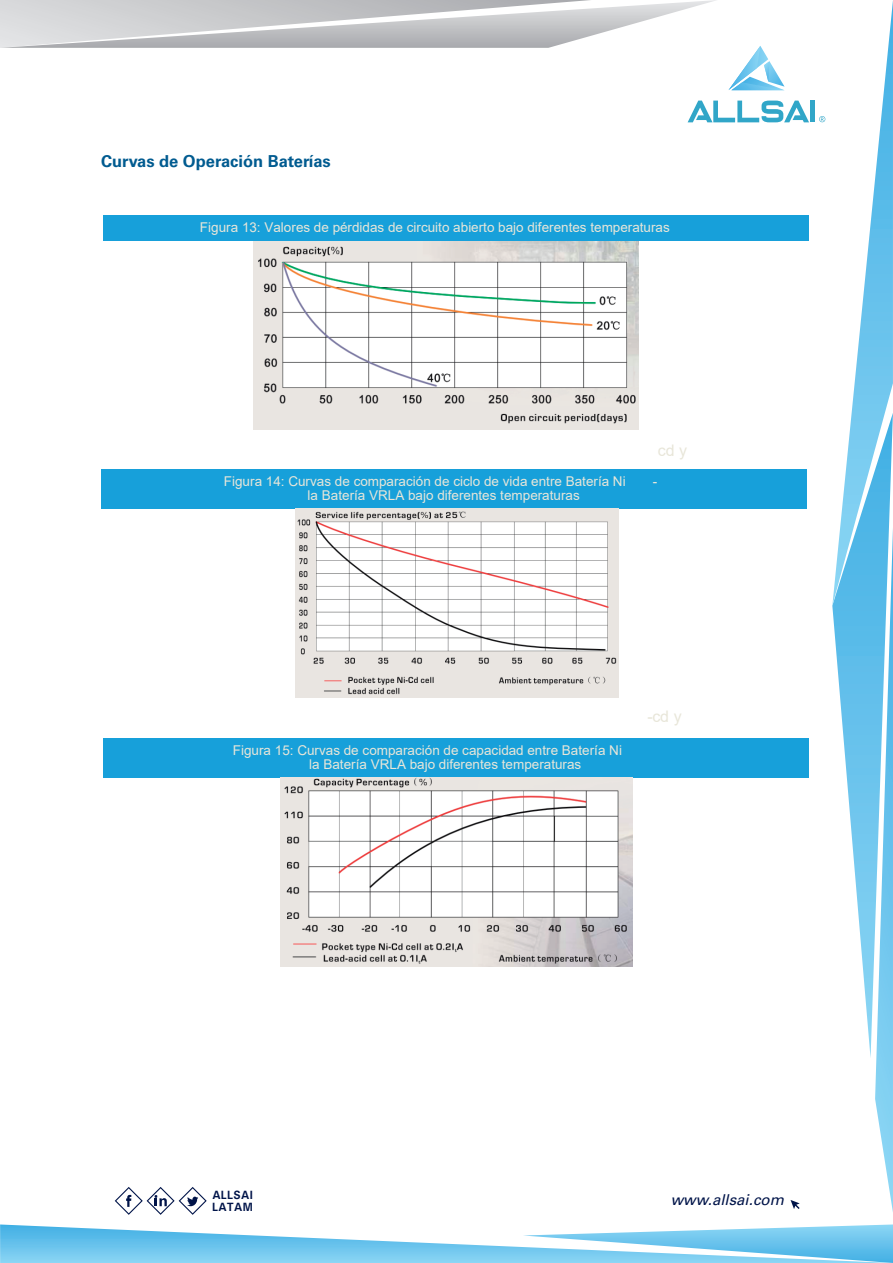
<style>
.page{position:relative;width:893px;height:1263px;background:#fff}
.page>*{position:absolute;margin:0;border:0;box-sizing:border-box;transform-origin:0 0}
.t1{font:700 16.5px "Univers LT Std";color:#015b90}
.t2{font:15.9px "Arial";color:#e8e6d9}
.t3{font:italic 15px "Univers LT Std";color:#001449}
.t4{font:13.5px "Arial";color:#e8e6d9}
.t5{font:700 12px "Univers";letter-spacing:.025em;color:#001449;scale:.94 1}
</style>
<div class="page">
<svg style="left:728px;top:46px;width:56px;height:44px"></svg>
<svg style="left:688px;top:101px;width:121px;height:21px"></svg>
<hr style="left:810px;top:101px;width:4px;height:21px;background:#31a6c8">
<svg style="left:819px;top:116px;width:6px;height:6px"></svg>
<svg style="left:0;top:0;width:716px;height:48px"></svg>
<svg style="left:832px;top:1px;width:61px;height:1211px"></svg>
<svg style="left:0;top:1224px;width:893px;height:39px"></svg>
<svg style="left:790px;top:1200px;width:10px;height:9px"></svg>
<svg style="left:115px;top:1187px;width:92px;height:28px"></svg>
<div style="left:104px;top:215px;width:705px;height:26px;background:#17a0da"></div>
<img style="left:253px;top:241px;width:385px;height:189px">
<div style="left:101px;top:469px;width:706px;height:39px;background:#17a0da"></div>
<img style="left:295px;top:509px;width:323px;height:188px">
<div style="left:103px;top:738px;width:705px;height:39px;background:#17a0da"></div>
<img style="left:280px;top:778px;width:352px;height:188px">
<p class="t1" style="left:101px;top:151px;width:231px">Curvas de Operación Baterías</p>
<p class="t4" style="left:200px;top:218px;width:471px">Figura 13: Valores de pérdidas de circuito abierto bajo diferentes temperaturas</p>
<p class="t2" style="left:658px;top:439px;width:31px">cd y</p>
<p class="t4" style="left:224px;top:471px;width:403px">Figura 14: Curvas de comparación de ciclo de vida entre Batería Ni</p>
<p class="t4" style="left:653px;top:471px;width:6px">-</p>
<p class="t4" style="left:308px;top:486px;width:274px">la Batería VRLA bajo diferentes temperaturas</p>
<p class="t4" style="left:233px;top:740px;width:391px">Figura 15: Curvas de comparación de capacidad entre Batería Ni</p>
<p class="t4" style="left:309px;top:755px;width:274px">la Batería VRLA bajo diferentes temperaturas</p>
<p class="t2" style="left:648px;top:706px;width:36px">-cd y</p>
<p class="t5" style="left:212px;top:1187px;width:45px">ALLSAI</p>
<p class="t3" style="left:671px;top:1191px;width:115px">www.allsai.com</p>
<p class="t5" style="left:212px;top:1199px;width:45px">LATAM</p>
</div>
